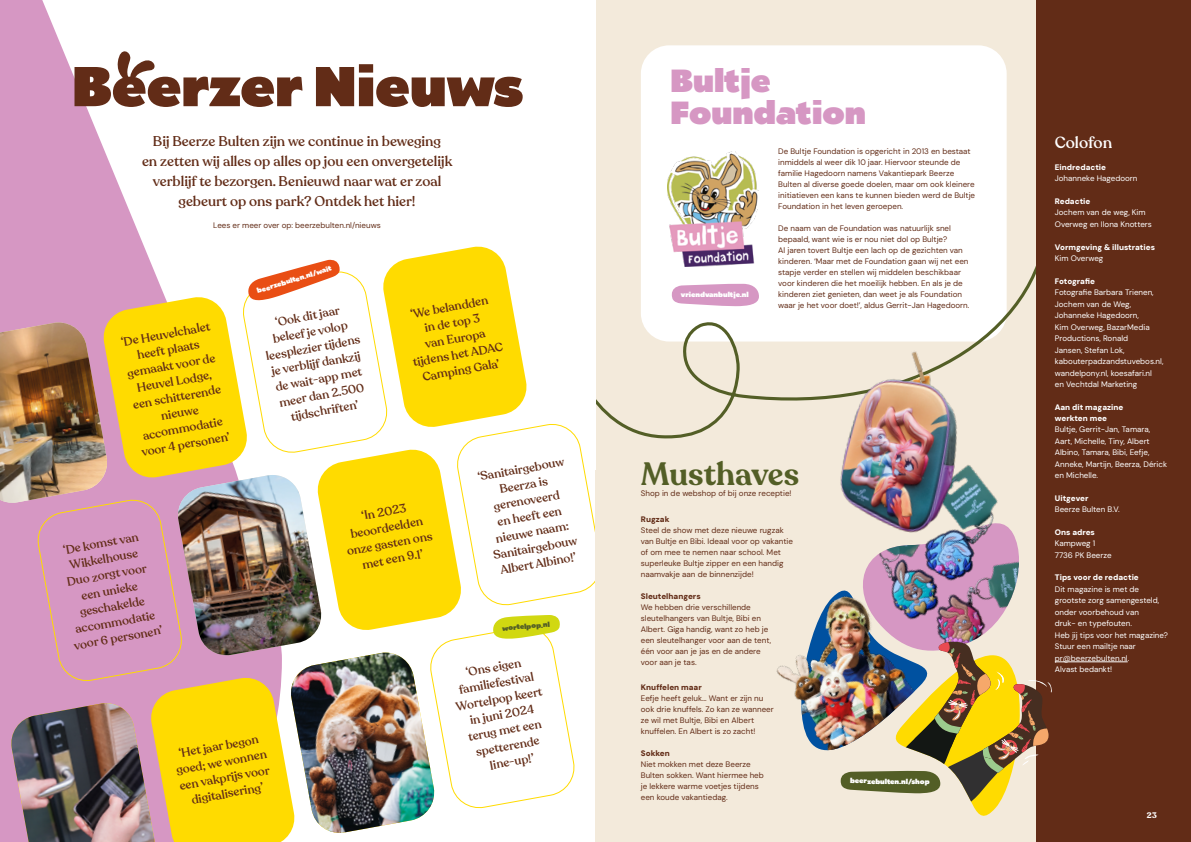
<style>
.page{position:relative;width:1191px;height:842px;background:#fff}
.page>*{position:absolute;margin:0;border:0;box-sizing:border-box;transform-origin:0 0}
.t1{font:800 56px "Catalpa";color:#622c17}
.t2{font:800 32px/32px "Catalpa";color:#d697c3}
.t3{font:600 32px "Recoleta";color:#535e26}
.t4{font:500 16px "Recoleta";color:#fff}
.t5{font:500 14px/20px "Recoleta";color:#622c17;text-align:center}
.t6{font:500 12px/16px "Recoleta";color:#622c17;text-align:center}
.t7{font:8px/11px "DM Sans";color:#622c17}
.t8{font:8px/11.5px "DM Sans";color:#fff}
.t9{font:900 8px/11px "DM Sans";color:#fff}
.t10{font:900 8px "DM Sans";color:#622c17}
.t11{font:700 8px "Recoleta";color:#fff}
.t12{font:800 7px "Catalpa";color:#fff}
.t13{font:800 7px "Catalpa";color:#535e26}
</style>
<div class="page">
<div style="left:595px;top:0;width:596px;height:842px;background:#f3eadb"></div>
<div style="left:641px;top:45px;width:365px;height:297px;background:#fff;border-radius:28px"></div>
<svg style="left:595px;top:220px;width:442px;height:223px"></svg>
<svg style="left:0;top:0;width:143px;height:244px;fill:#d697c3"></svg>
<div style="left:1037px;top:0;width:154px;height:842px;background:#622c17"></div>
<img style="left:0;top:244px;width:603px;height:598px">
<svg style="left:672px;top:283px;width:87px;height:23px"></svg>
<img style="left:667px;top:152px;width:92px;height:114px">
<hr style="left:1054px;top:662px;width:73px;height:1px;background:#fff">
<img style="left:788px;top:505px;width:264px;height:329px">
<img style="left:920px;top:487px;width:103px;height:103px">
<img style="left:811px;top:343px;width:176px;height:218px">
<img style="left:892px;top:347px;width:43px;height:43px">
<svg style="left:116px;top:45px;width:39px;height:35px"></svg>
<h1 class="t1" style="left:72px;top:52px;width:453px">Beerzer Nieuws</h1>
<h3 class="t5" style="left:142px;top:131px;width:312px">Bij Beerze Bulten zijn we continue in beweging<br>en zetten wij alles op alles op jou een onvergetelijk verblijf te bezorgen. Benieuwd naar wat er zoal gebeurt op ons park? Ontdek het hier!</h3>
<p class="t7" style="left:213px;top:220px;width:169px">Lees er meer over op: beerzebulten.nl/nieuws</p>
<h3 class="t6" style="left:120px;top:334px;width:92px;rotate:-10deg">‘De Heuvelchalet heeft plaats gemaakt voor de<br>Heuvel Lodge, een schitterende nieuwe accommodatie voor 4 personen’</h3>
<h3 class="t6" style="left:56px;top:543px;width:91px;rotate:-10deg">‘De komst van<br>Wikkelhouse<br>Duo zorgt voor een unieke geschakelde accommodatie voor 6 personen’</h3>
<p class="t12" style="left:256px;top:287px;width:79px;rotate:-17deg">beerzebulten.nl/wait</p>
<h3 class="t6" style="left:259px;top:317px;width:97px;rotate:-10deg">‘Ook dit jaar beleef je volop leesplezier tijdens je verblijf dankzij de wait-app met meer dan 2.500 tijdschriften’</h3>
<h3 class="t6" style="left:403px;top:307px;width:93px;rotate:-10deg">‘We belandden in de top 3<br>van Europa tijdens het ADAC<br>Camping Gala’</h3>
<h3 class="t6" style="left:340px;top:512px;width:88px;rotate:-10deg">‘In 2023 beoordeelden onze gasten ons met een 9.1’</h3>
<h3 class="t6" style="left:476px;top:469px;width:89px;rotate:-10deg">‘Sanitairgebouw<br>Beerza is gerenoveerd<br>en heeft een nieuwe naam:<br>Sanitairgebouw<br>Albert Albino!’</h3>
<p class="t13" style="left:502px;top:624px;width:49px;rotate:-4deg">wortelpop.nl</p>
<h3 class="t6" style="left:172px;top:746px;width:93px;rotate:-10deg">‘Het jaar begon goed; we wonnen een vakprijs voor digitalisering’</h3>
<h3 class="t6" style="left:449px;top:667px;width:89px;rotate:-10deg">‘Ons eigen familiefestival<br>Wortelpop keert in juni 2024 terug met een spetterende line-up!’</h3>
<h2 class="t2" style="left:670px;top:66px;width:197px">Bultje<br>Foundation</h2>
<p class="t12" style="left:681px;top:290px;width:70px">vriendvanbultje.nl</p>
<p class="t7" style="left:778px;top:145px;width:198px">De Bultje Foundation is opgericht in 2013 en bestaat inmiddels al weer dik 10 jaar. Hiervoor steunde de familie Hagedoorn namens Vakantiepark Beerze Bulten al diverse goede doelen, maar om ook kleinere initiatieven een kans te kunnen bieden werd de Bultje Foundation in het leven geroepen.</p>
<p class="t7" style="left:778px;top:222px;width:192px">De naam van de Foundation was natuurlijk snel bepaald, want wie is er nou niet dol op Bultje?<br>Al jaren tovert Bultje een lach op de gezichten van kinderen. ‘Maar met de Foundation gaan wij net een stapje verder en stellen wij middelen beschikbaar voor kinderen die het moeilijk hebben. En als je de kinderen ziet genieten, dan weet je als Foundation waar je het voor doet!’, aldus Gerrit-Jan Hagedoorn.</p>
<h2 class="t3" style="left:641px;top:454px;width:160px">Musthaves</h2>
<p class="t7" style="left:641px;top:488px;width:152px">Shop in de webshop of bij onze receptie!</p>
<p class="t10" style="left:641px;top:514px;width:30px">Rugzak</p>
<p class="t7" style="left:641px;top:524px;width:154px">Steel de show met deze nieuwe rugzak van Bultje en Bibi. Ideaal voor op vakantie of om mee te nemen naar school. Met superleuke Bultje zipper en een handig naamvakje aan de binnenzijde!</p>
<p class="t10" style="left:641px;top:591px;width:61px">Sleutelhangers</p>
<p class="t7" style="left:641px;top:601px;width:132px">We hebben drie verschillende sleutelhangers van Bultje, Bibi en<br>Albert. Giga handig, want zo heb je een sleutelhanger voor aan de tent, één voor aan je jas en de andere voor aan je tas.</p>
<p class="t10" style="left:641px;top:682px;width:62px">Knuffelen maar</p>
<p class="t7" style="left:641px;top:693px;width:134px">Eefje heeft geluk… Want er zijn nu ook drie knuffels. Zo kan ze wanneer ze wil met Bultje, Bibi en Albert knuffelen. En Albert is zo zacht!</p>
<p class="t10" style="left:641px;top:748px;width:30px">Sokken</p>
<p class="t7" style="left:641px;top:759px;width:124px">Niet mokken met deze Beerze<br>Bulten sokken. Want hiermee heb je lekkere warme voetjes tijdens een koude vakantiedag.</p>
<p class="t12" style="left:850px;top:776px;width:81px;rotate:1deg">beerzebulten.nl/shop</p>
<h3 class="t4" style="left:1054px;top:133px;width:59px">Colofon</h3>
<p class="t9" style="left:1054px;top:162px;width:53px">Eindredactie</p>
<p class="t8" style="left:1054px;top:173px;width:84px">Johanneke Hagedoorn</p>
<p class="t9" style="left:1054px;top:196px;width:37px">Redactie</p>
<p class="t8" style="left:1054px;top:207px;width:99px">Jochem van de weg, Kim<br>Overweg en Ilona Knotters</p>
<p class="t9" style="left:1054px;top:242px;width:102px">Vormgeving &amp; illustraties</p>
<p class="t8" style="left:1054px;top:253px;width:50px">Kim Overweg</p>
<p class="t9" style="left:1054px;top:276px;width:42px">Fotografie</p>
<p class="t8" style="left:1054px;top:287px;width:110px">Fotografie Barbara Trienen,<br>Jochem van de Weg,<br>Johanneke Hagedoorn,<br>Kim Overweg, BazarMedia<br>Productions, Ronald<br>Jansen, Stefan Lok, kabouterpadzandstuvebos.nl, wandelpony.nl, koesafari.nl<br>en Vechtdal Marketing</p>
<p class="t9" style="left:1054px;top:402px;width:70px">Aan dit magazine werkten mee</p>
<p class="t8" style="left:1054px;top:424px;width:114px">Bultje, Gerrit-Jan, Tamara,<br>Aart, Michelle, Tiny, Albert<br>Albino, Tamara, Bibi, Eefje,<br>Anneke, Martijn, Beerza, Dérick en Michelle.</p>
<p class="t9" style="left:1054px;top:493px;width:35px">Uitgever</p>
<p class="t8" style="left:1054px;top:504px;width:66px">Beerze Bulten B.V.</p>
<p class="t9" style="left:1054px;top:527px;width:42px">Ons adres</p>
<p class="t8" style="left:1054px;top:538px;width:58px">Kampweg 1<br>7736 PK Beerze</p>
<p class="t9" style="left:1054px;top:572px;width:85px">Tips voor de redactie</p>
<p class="t8" style="left:1054px;top:583px;width:115px">Dit magazine is met de grootste zorg samengesteld, onder voorbehoud van<br>druk- en typefouten.<br>Heb jij tips voor het magazine?<br>Stuur een mailtje naar pr@beerzebulten.nl.<br>Alvast bedankt!</p>
<p class="t11" style="left:1146px;top:810px;width:12px">23</p>
</div>
